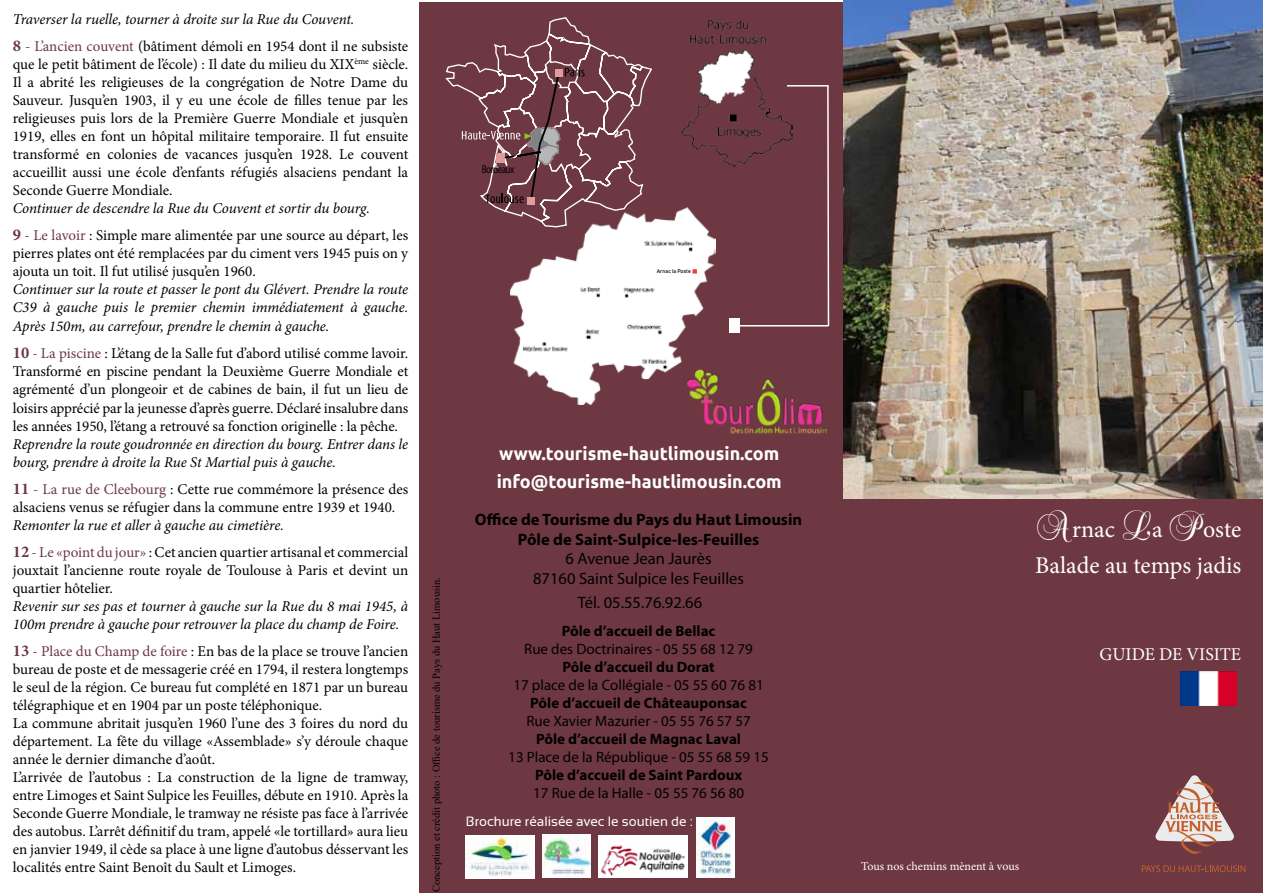
<style>
.page{position:relative;width:1263px;height:893px;background:#fff}
.page>*{position:absolute;margin:0;border:0;box-sizing:border-box;transform-origin:0 0}
.t1{font:24px/36px "Minion Pro";color:#fff}
.t2{font:700 18px/28.5px "Ubuntu";color:#fff}
.t3{font:18px "Minion Pro";color:#fff}
.t4{font:700 16.5px/19.8px "Myriad Pro";color:#000;text-align:center}
.t5{font:16.5px/19.8px "Myriad Pro";color:#000;text-align:center}
.t6{font:15px/18px "Minion Pro";color:#000}
.t7{font:italic 15px/27px "Minion Pro";letter-spacing:-.01em;color:#000}
.t8{font:15px "Myriad Pro";color:#000}
.t9{font:700 15px "Myriad Pro";color:#000}
.t10{font:13.5px "Sansation";color:#fff}
.t11{font:12px "Minion Pro";letter-spacing:-.005em;color:#fff}
.t12{font:11.4px "Myriad Pro";letter-spacing:-.05em;color:#000;scale:.79 1}
.t13{font:10.5px "Times New Roman";color:#000}
.t14{font:5.4px "Bahnschrift";color:#000}
.s1{font-weight:700;font-style:normal;font-size:16.5px;color:#6e3843}
.s2{font-style:normal;color:#6e3843}
.s3{font-style:normal}
.s4{font-style:italic}
.s5{font-weight:700;font-size:16.5px;color:#6e3843}
.s6{color:#6e3843}
.s7{font-family:"Brock Script";font-size:30px}
</style>
<div class="page">
<div style="left:420px;top:2px;width:843px;height:890px;background:#6e3843"></div>
<svg style="left:1142px;top:865px;width:103px;height:7px"></svg>
<svg style="left:1155px;top:775px;width:79px;height:79px"></svg>
<img style="left:1180px;top:671px;width:56px;height:34px">
<img style="left:843px;top:0;width:420px;height:499px">
<img style="left:682px;top:19px;width:110px;height:147px">
<hr style="left:787px;top:85px;width:41px;height:2px;background:#fff">
<svg style="left:826px;top:85px;width:4px;height:242px"></svg>
<hr style="left:737px;top:325px;width:91px;height:1px;background:#fff">
<svg style="left:730px;top:319px;width:10px;height:13px"></svg>
<svg style="left:445px;top:17px;width:207px;height:197px"></svg>
<img style="left:598px;top:835px;width:89px;height:42px">
<img style="left:697px;top:817px;width:37px;height:60px">
<img style="left:466px;top:835px;width:68px;height:43px">
<img style="left:543px;top:835px;width:47px;height:43px">
<img style="left:511px;top:207px;width:204px;height:198px">
<svg style="left:692px;top:269px;width:5px;height:5px"></svg>
<img style="left:687px;top:367px;width:139px;height:67px">
<p class="t7" style="left:13px;top:5px;width:397px">Traverser la ruelle, tourner à droite sur la Rue du Couvent.<br><span class="s1">8</span> <span class="s2">- L’ancien couvent</span> <span class="s3">(bâtiment démoli en 1954 dont il ne subsiste</span></p>
<p class="t6" style="left:13px;top:55px;width:397px;text-align:justify">que le petit bâtiment de l’école) : Il date du milieu du XIX<sup>ème</sup> siècle.<br>Il a abrité les religieuses de la congrégation de Notre Dame du Sauveur. Jusqu’en 1903, il y eu une école de filles tenue par les religieuses puis lors de la Première Guerre Mondiale et jusqu’en 1919, elles en font un hôpital militaire temporaire. Il fut ensuite transformé en colonies de vacances jusqu’en 1928. Le couvent accueillit aussi une école d’enfants réfugiés alsaciens pendant la Seconde Guerre Mondiale.</p>
<p class="t7" style="left:13px;top:194px;width:397px">Continuer de descendre la Rue du Couvent et sortir du bourg.<br><span class="s1">9</span> <span class="s2">- Le lavoir</span> <span class="s3">: Simple mare alimentée par une source au départ, les</span></p>
<p class="t6" style="left:13px;top:244px;width:397px">pierres plates ont été remplacées par du ciment vers 1945 puis on y ajouta un toit. Il fut utilisé jusqu’en 1960.</p>
<p class="t7" style="left:13px;top:280px;width:397px;line-height:18px">Continuer sur la route et passer le pont du Glévert. Prendre la route<br>C39 à gauche puis le premier chemin immédiatement à gauche.</p>
<p class="t6" style="left:13px;top:313px;width:397px;line-height:27px"><span class="s4">Après 150m, au carrefour, prendre le chemin à gauche.<br></span><span class="s5">10</span> <span class="s6">- La piscine</span> : L’étang de la Salle fut d’abord utilisé comme lavoir.</p>
<p class="t6" style="left:13px;top:363px;width:397px;text-align:justify">Transformé en piscine pendant la Deuxième Guerre Mondiale et agrémenté d’un plongeoir et de cabines de bain, il fut un lieu de loisirs apprécié par la jeunesse d’après guerre. Déclaré insalubre dans les années 1950, l’étang a retrouvé sa fonction originelle : la pêche.</p>
<p class="t7" style="left:13px;top:435px;width:397px;line-height:18px">Reprendre la route goudronnée en direction du bourg. Entrer dans le bourg, prendre à droite la Rue St Martial puis à gauche.</p>
<p class="t6" style="left:13px;top:480px;width:397px"><span class="s5">11</span> <span class="s6">- La rue de Cleebourg</span> : Cette rue commémore la présence des alsaciens venus se réfugier dans la commune entre 1939 et 1940.</p>
<p class="t7" style="left:13px;top:511px;width:397px">Remonter la rue et aller à gauche au cimetière.<br><span class="s1">12</span> <span class="s2">- Le «point du jour»</span> <span class="s3">: Cet ancien quartier artisanal et commercial</span></p>
<p class="t6" style="left:13px;top:561px;width:397px">jouxtait l’ancienne route royale de Toulouse à Paris et devint un quartier hôtelier.</p>
<p class="t7" style="left:13px;top:597px;width:397px;line-height:18px">Revenir sur ses pas et tourner à gauche sur la Rue du 8 mai 1945, à<br>100m prendre à gauche pour retrouver la place du champ de Foire.</p>
<p class="t6" style="left:13px;top:642px;width:397px"><span class="s5">13</span> <span class="s6">- Place du Champ de foire</span> : En bas de la place se trouve l’ancien bureau de poste et de messagerie créé en 1794, il restera longtemps le seul de la région. Ce bureau fut complété en 1871 par un bureau télégraphique et en 1904 par un poste téléphonique.<br>La commune abritait jusqu’en 1960 l’une des 3 foires du nord du département. La fête du village «Assemblade» s’y déroule chaque année le dernier dimanche d’août.<br>L’arrivée de l’autobus : La construction de la ligne de tramway, entre Limoges et Saint Sulpice les Feuilles, débute en 1910. Après la Seconde Guerre Mondiale, le tramway ne résiste pas face à l’arrivée des autobus. L’arrêt définitif du tram, appelé «le tortillard» aura lieu en janvier 1949, il cède sa place à une ligne d’autobus désservant les localités entre Saint Benoît du Sault et Limoges.</p>
<p class="t13" style="left:429px;top:892px;width:316px;rotate:-90deg">Conception et crédit photo : Office de tourisme du Pays du Haut Limousin.</p>
<p class="t12" style="left:482px;top:163px;width:43px">Bordeaux</p>
<p class="t14" style="left:657px;top:267px;width:36px">Arnac la Poste</p>
<p class="t2" style="left:497px;top:439px;width:287px">www.tourisme-hautlimousin.com info@tourisme-hautlimousin.com</p>
<p class="t4" style="left:475px;top:509px;width:329px">Office de Tourisme du Pays du Haut Limousin<br>Pôle de Saint-Sulpice-les-Feuilles</p>
<p class="t5" style="left:533px;top:549px;width:212px">6 Avenue Jean Jaurès<br>87160 Saint Sulpice les Feuilles</p>
<p class="t5" style="left:578px;top:592px;width:126px">Tél. 05.55.76.92.66</p>
<p class="t9" style="left:562px;top:622px;width:155px">Pôle d’accueil de Bellac</p>
<p class="t8" style="left:524px;top:640px;width:230px">Rue des Doctrinaires - 05 55 68 12 79</p>
<p class="t9" style="left:562px;top:658px;width:154px">Pôle d’accueil du Dorat</p>
<p class="t8" style="left:513px;top:676px;width:252px">17 place de la Collégiale - 05 55 60 76 81</p>
<p class="t9" style="left:530px;top:694px;width:218px">Pôle d’accueil de Châteauponsac</p>
<p class="t8" style="left:526px;top:712px;width:226px">Rue Xavier Mazurier - 05 55 76 57 57</p>
<p class="t9" style="left:536px;top:730px;width:206px">Pôle d’accueil de Magnac Laval</p>
<p class="t8" style="left:508px;top:748px;width:262px">13 Place de la République - 05 55 68 59 15</p>
<p class="t9" style="left:535px;top:766px;width:209px">Pôle d’accueil de Saint Pardoux</p>
<p class="t8" style="left:533px;top:784px;width:212px">17 Rue de la Halle - 05 55 76 56 80</p>
<p class="t10" style="left:466px;top:814px;width:228px">Brochure réalisée avec le soutien de :</p>
<h1 class="t1" style="left:1035px;top:511px;width:208px"><span class="s7">A</span>rnac <span class="s7">L</span>a <span class="s7">P</span>oste<br>Balade au temps jadis</h1>
<p class="t3" style="left:1099px;top:642px;width:143px">GUIDE DE VISITE</p>
<p class="t11" style="left:861px;top:858px;width:159px">Tous nos chemins mènent à vous</p>
</div>
